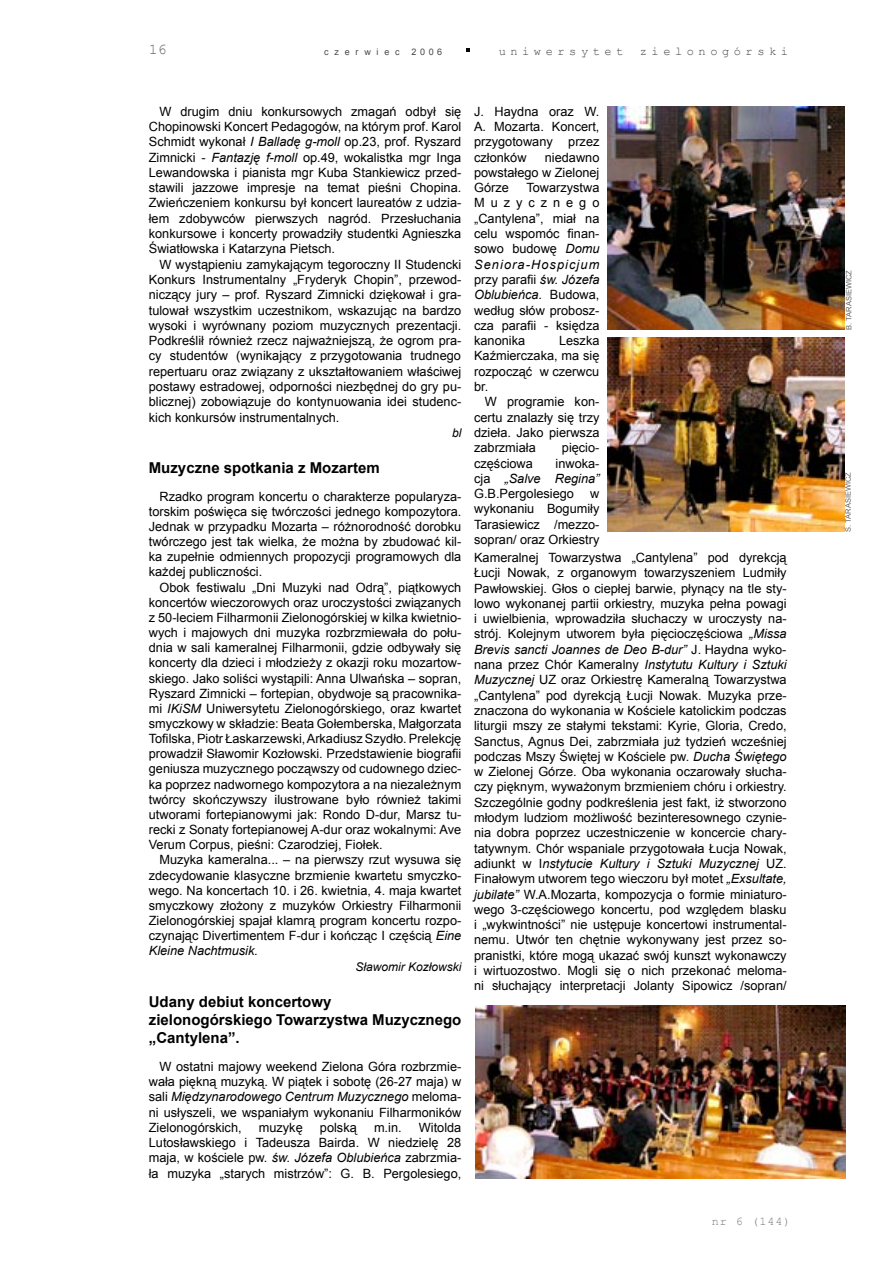
<style>
.page{position:relative;width:893px;height:1263px;background:#fff}
.page>*{position:absolute;margin:0;border:0;box-sizing:border-box;transform-origin:0 0}
.Podstawowy_bez_wcięcia{font:700 15px/18px "Arial";color:#000}
.t1{font:15px "Courier New";color:#636363}
.Podstawowy{font:12.75px/15.3px "Arial";color:#000;text-align:justify}
.t2{font:12px "Courier New";letter-spacing:.38em;color:#484848}
.Podstawowy-2{font:italic 12px "Arial";color:#000}
.t3{font:11.85px "Courier New";color:#7c7c7c}
.t4{font:9px "Arial";letter-spacing:.64em;color:#484848}
.Podpis_zdjęcia{font:7.5px "Arial";color:#636363}
.s1{font-style:italic}
</style>
<div class="page">
<svg style="left:466px;top:49px;width:4px;height:3px"></svg>
<img style="left:608px;top:106px;width:237px;height:224px">
<img style="left:608px;top:338px;width:237px;height:194px">
<img style="left:475px;top:1005px;width:371px;height:173px">
<p class="t1" style="left:149px;top:40px;width:19px">16</p>
<p class="t4" style="left:324px;top:46px;width:77px">czerwiec</p>
<p class="t4" style="left:411px;top:46px;width:32px">2006</p>
<p class="t2" style="left:499px;top:44px;width:126px">uniwersytet</p>
<p class="t2" style="left:640px;top:44px;width:150px">zielonogórski</p>
<p class="Podstawowy" style="left:149px;top:104px;width:314px;text-indent:11px">W drugim dniu konkursowych zmagań odbył się Chopinowski Koncert Pedagogów, na którym prof. Karol Schmidt wykonał <span class="s1">I Balladę g-moll</span> op.23, prof. Ryszard Zimnicki - <span class="s1">Fantazję f-moll</span> op.49, wokalistka mgr Inga Lewandowska i pianista mgr Kuba Stankiewicz przed&shy;stawili jazzowe impresje na temat pieśni Chopina.<br>Zwieńczeniem konkursu był koncert laureatów z udzia&shy;łem zdobywców pierwszych nagród. Przesłuchania konkursowe i koncerty prowadziły studentki Agnieszka Światłowska i Katarzyna Pietsch.</p>
<p class="Podstawowy" style="left:149px;top:257px;width:314px;text-indent:11px">W wystąpieniu zamykającym tegoroczny II Studencki Konkurs Instrumentalny „Fryderyk Chopin”, przewod&shy;niczący jury – prof. Ryszard Zimnicki dziękował i gra&shy;tulował wszystkim uczestnikom, wskazując na bardzo wysoki i wyrównany poziom muzycznych prezentacji.<br>Podkreślił również rzecz najważniejszą, że ogrom pra&shy;cy studentów (wynikający z przygotowania trudnego repertuaru oraz związany z ukształtowaniem właściwej postawy estradowej, odporności niezbędnej do gry pu&shy;blicznej) zobowiązuje do kontynuowania idei studenc&shy;kich konkursów instrumentalnych.</p>
<p class="Podstawowy-2" style="left:452px;top:425px;width:11px">bl</p>
<p class="Podstawowy_bez_wcięcia" style="left:149px;top:459px;width:232px">Muzyczne spotkania z Mozartem</p>
<p class="Podstawowy" style="left:149px;top:489px;width:314px;text-indent:11px">Rzadko program koncertu o charakterze popularyza&shy;torskim poświęca się twórczości jednego kompozytora.<br>Jednak w przypadku Mozarta – różnorodność dorobku twórczego jest tak wielka, że można by zbudować kil&shy;ka zupełnie odmiennych propozycji programowych dla każdej publiczności.</p>
<p class="Podstawowy" style="left:149px;top:580px;width:314px;text-indent:11px">Obok festiwalu „Dni Muzyki nad Odrą”, piątkowych koncertów wieczorowych oraz uroczystości związanych z 50-leciem Filharmonii Zielonogórskiej w kilka kwietnio&shy;wych i majowych dni muzyka rozbrzmiewała do połu&shy;dnia w sali kameralnej Filharmonii, gdzie odbywały się koncerty dla dzieci i młodzieży z okazji roku mozartow&shy;skiego. Jako soliści wystąpili: Anna Ulwańska – sopran, Ryszard Zimnicki – fortepian, obydwoje są pracownika&shy;mi <span class="s1">IKiSM</span> Uniwersytetu Zielonogórskiego, oraz kwartet smyczkowy w składzie: Beata Gołemberska, Małgorzata Tofilska, Piotr Łaskarzewski,Arkadiusz Szydło. Prelekcję prowadził Sławomir Kozłowski. Przedstawienie biografii geniusza muzycznego począwszy od cudownego dziec&shy;ka poprzez nadwornego kompozytora a na niezależnym twórcy skończywszy ilustrowane było również takimi utworami fortepianowymi jak: Rondo D-dur, Marsz tu&shy;recki z Sonaty fortepianowej A-dur oraz wokalnymi: Ave Verum Corpus, pieśni: Czarodziej, Fiołek.</p>
<p class="Podstawowy" style="left:149px;top:852px;width:314px;text-indent:11px">Muzyka kameralna... – na pierwszy rzut wysuwa się zdecydowanie klasyczne brzmienie kwartetu smyczko&shy;wego. Na koncertach 10. i 26. kwietnia, 4. maja kwartet smyczkowy złożony z muzyków Orkiestry Filharmonii Zielonogórskiej spajał klamrą program koncertu rozpo&shy;czynając Divertimentem F-dur i kończąc I częścią <span class="s1">Eine Kleine Nachtmusik.</span></p>
<p class="Podstawowy-2" style="left:355px;top:959px;width:108px">Sławomir Kozłowski</p>
<p class="Podstawowy_bez_wcięcia" style="left:149px;top:993px;width:314px">Udany debiut koncertowy<br>zielonogórskiego Towarzystwa Muzycznego „Cantylena”.</p>
<p class="Podstawowy" style="left:149px;top:1059px;width:314px;text-indent:11px">W ostatni majowy weekend Zielona Góra rozbrzmie&shy;wała piękną muzyką. W piątek i sobotę (26-27 maja) w sali <span class="s1">Międzynarodowego Centrum Muzycznego</span> meloma&shy;ni usłyszeli, we wspaniałym wykonaniu Filharmoników Zielonogórskich,</p>
<p class="Podstawowy" style="left:149px;top:1120px;width:314px;text-indent:270px">Witolda Lutosławskiego i Tadeusza Bairda. W niedzielę 28 maja, w kościele pw. <span class="s1">św. Józefa Oblubieńca</span> zabrzmia&shy;ła muzyka „starych mistrzów”: G. B. Pergolesiego,</p>
<p class="Podstawowy" style="left:259px;top:1120px;width:45px">muzykę</p>
<p class="Podstawowy" style="left:320px;top:1120px;width:38px">polską</p>
<p class="Podstawowy" style="left:374px;top:1120px;width:29px">m.in.</p>
<p class="Podstawowy" style="left:474px;top:104px;width:127px">J. Haydna oraz W.<br>A. Mozarta. Koncert, przygotowany przez członków</p>
<p class="Podstawowy" style="left:474px;top:149px;width:127px;text-indent:71px">niedawno powstałego w Zielonej Górze</p>
<p class="Podstawowy" style="left:474px;top:180px;width:127px;text-indent:52px">Towarzystwa Muzycznego „Cantylena”, miał na celu wspomóc finan&shy;sowo budowę <span class="s1">Domu Seniora-Hospicjum </span>przy parafii <span class="s1">św. Józefa Oblubieńca</span>. Budowa, według słów probosz&shy;cza parafii - księdza kanonika</p>
<p class="Podstawowy" style="left:474px;top:333px;width:127px;text-indent:85px">Leszka Kaźmierczaka, ma się rozpocząć w czerwcu br.</p>
<p class="Podstawowy" style="left:474px;top:394px;width:127px;text-indent:11px">W programie kon&shy;certu znalazły się trzy dzieła. Jako pierwsza zabrzmiała</p>
<p class="Podstawowy" style="left:562px;top:440px;width:39px">pięcio-</p>
<p class="Podstawowy" style="left:474px;top:455px;width:60px">częściowa</p>
<p class="Podstawowy" style="left:474px;top:455px;width:127px;text-indent:81px">inwoka&shy;cja <span class="s1">„Salve Regina” </span>G.B.Pergolesiego</p>
<p class="Podstawowy" style="left:474px;top:486px;width:127px;text-indent:116px">w wykonaniu Bogumiły Tarasiewicz /mezzo&shy;sopran/ oraz Orkiestry</p>
<p class="Podstawowy" style="left:474px;top:550px;width:314px">Kameralnej Towarzystwa „Cantylena” pod dyrekcją Łucji Nowak, z organowym towarzyszeniem Ludmiły Pawłowskiej. Głos o ciepłej barwie, płynący na tle sty&shy;lowo wykonanej partii orkiestry, muzyka pełna powagi i uwielbienia, wprowadziła słuchaczy w uroczysty na&shy;strój. Kolejnym utworem była pięcioczęściowa <span class="s1">„Missa Brevis sancti Joannes de Deo B-dur”</span> J. Haydna wyko&shy;nana przez Chór Kameralny <span class="s1">Instytutu Kultury i Sztuki Muzycznej</span> UZ oraz Orkiestrę Kameralną Towarzystwa „Cantylena” pod dyrekcją Łucji Nowak. Muzyka prze&shy;znaczona do wykonania w Kościele katolickim podczas liturgii mszy ze stałymi tekstami: Kyrie, Gloria, Credo, Sanctus, Agnus Dei, zabrzmiała już tydzień wcześniej podczas Mszy Świętej w Kościele pw. <span class="s1">Ducha Świętego </span>w Zielonej Górze. Oba wykonania oczarowały słucha&shy;czy pięknym, wyważonym brzmieniem chóru i orkiestry.<br>Szczególnie godny podkreślenia jest fakt, iż stworzono młodym ludziom możliwość bezinteresownego czynie&shy;nia dobra poprzez uczestniczenie w koncercie chary&shy;tatywnym. Chór wspaniale przygotowała Łucja Nowak, adiunkt w I<span class="s1">nstytucie Kultury i Sztuki Muzycznej</span> UZ.<br>Finałowym utworem tego wieczoru był motet <span class="s1">„Exsultate, jubilate”</span> W.A.Mozarta, kompozycja o formie miniaturo&shy;wego 3-częściowego koncertu, pod względem blasku i „wykwintności” nie ustępuje koncertowi instrumental&shy;nemu. Utwór ten chętnie wykonywany jest przez so&shy;pranistki, które mogą ukazać swój kunszt wykonawczy i wirtuozostwo. Mogli się o nich przekonać meloma&shy;ni słuchający interpretacji Jolanty Sipowicz /sopran/</p>
<p class="t3" style="left:712px;top:1214px;width:80px">nr 6 (144)</p>
<p class="Podpis_zdjęcia" style="left:844px;top:330px;width:61px;rotate:-90deg">B. TARASIEWICZ</p>
<p class="Podpis_zdjęcia" style="left:843px;top:532px;width:61px;rotate:-90deg">S. TARASIEWICZ</p>
</div>
